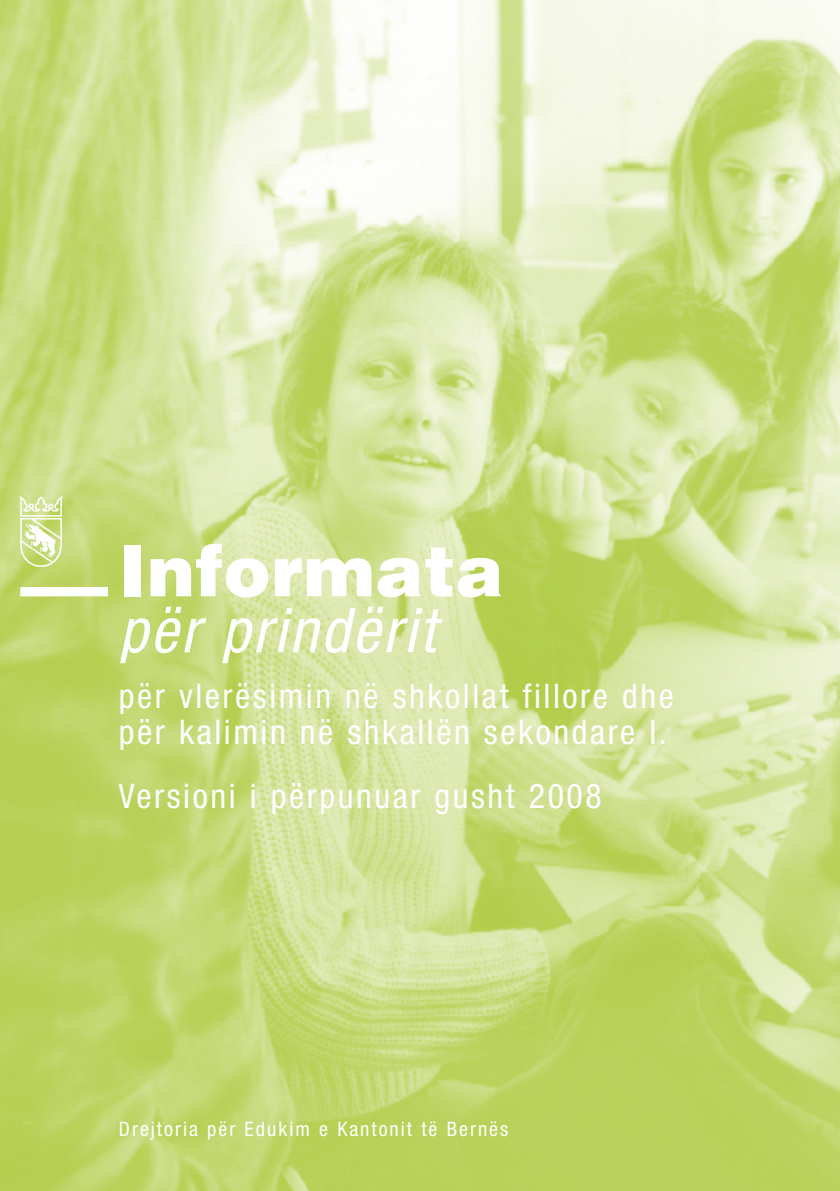
<style>
.page{position:relative;width:840px;height:1191px;background:#fff}
.page>*{position:absolute;margin:0;border:0;box-sizing:border-box;transform-origin:0 0}
.t1{font:900 72px "Helvetica";color:#fff}
.t2{font:italic condensed 62px "Helvetica Neue";letter-spacing:.045em;color:#fff}
.t3{font:condensed 34px/36px "Helvetica Neue";letter-spacing:.075em;color:#fff}
.t4{font:condensed 20px "Helvetica Neue";letter-spacing:.1em;color:#fff}
</style>
<div class="page">
<img style="left:0;top:0;width:839px;height:1191px">
<img style="left:14px;top:492px;width:94px;height:107px">
<h1 class="t1" style="left:119px;top:527px;width:386px">Informata</h1>
<h2 class="t2" style="left:119px;top:594px;width:318px">për prindërit</h2>
<p class="t3" style="left:119px;top:678px;width:556px">për vlerësimin në shkollat fillore dhe për kalimin në shkallën sekondare I.</p>
<p class="t3" style="left:119px;top:778px;width:484px">Versioni i përpunuar gusht 2008</p>
<p class="t4" style="left:119px;top:1117px;width:390px">Drejtoria për Edukim e Kantonit të Bernës</p>
</div>
